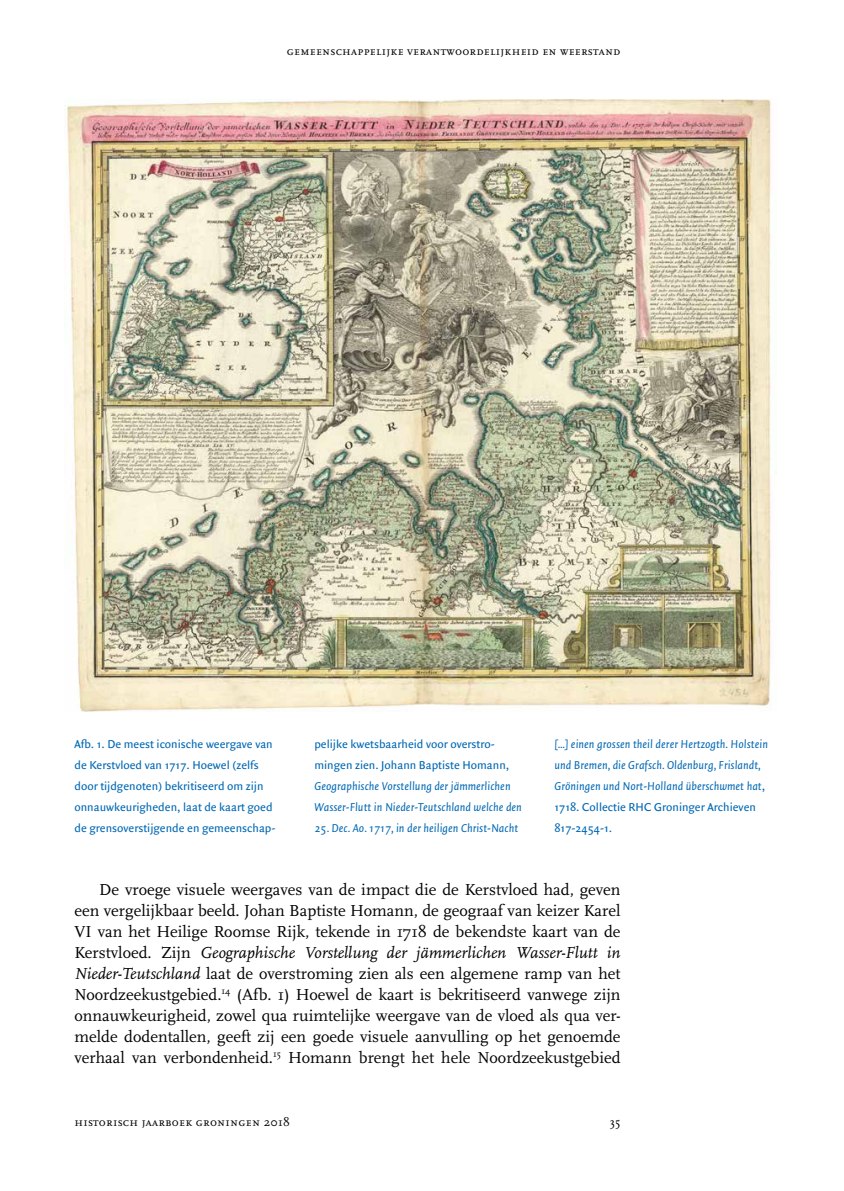
<style>
.page{position:relative;width:844px;height:1191px;background:#fff}
.page>*{position:absolute;margin:0;border:0;box-sizing:border-box;transform-origin:0 0}
.t1{font:16.62px/21px "Scala";color:#000;text-align:justify}
.t2{font:italic 12.25px/21px "Quadraat Sans";color:#0068b4}
.t3{font:12.25px/21px "Quadraat Sans";color:#0068b4}
.t4{font:12.25px "Scala Caps";letter-spacing:.02em;color:#000}
.s1{font-style:normal}
.s2{font-style:italic}
</style>
<div class="page">
<img style="left:65px;top:99px;width:706px;height:613px">
<p class="t4" style="left:287px;top:44px;width:335px">gemeenschappelijke verantwoordelijkheid en weerstand</p>
<p class="t3" style="left:74px;top:733px;width:202px">Afb. 1. De meest iconische weergave van de Kerstvloed van 1717. Hoewel (zelfs door tijdgenoten) bekritiseerd om zijn onnauwkeurigheden, laat de kaart goed de grensoverstijgende en gemeenschap-</p>
<p class="t3" style="left:314px;top:733px;width:196px">pelijke kwetsbaarheid voor overstro&shy;mingen zien. Johann Baptiste Homann,</p>
<p class="t2" style="left:314px;top:775px;width:209px">Geographische Vorstellung der jämmerlichen<br>Wasser-Flutt in Nieder-Teutschland welche den</p>
<p class="t2" style="left:314px;top:817px;width:205px">25. Dec. Ao. 1717, in der heiligen Christ-Nacht</p>
<p class="t2" style="left:554px;top:733px;width:215px">[...] einen grossen theil derer Hertzogth. Holstein und Bremen, die Grafsch. Oldenburg, Frislandt, Gröningen und Nort-Holland überschwmet hat<span class="s1">, 1718. Collectie RHC Groninger Archieven 817-2454-1.</span></p>
<p class="t1" style="left:74px;top:879px;width:547px;text-indent:25px">De vroege visuele weergaves van de impact die de Kerstvloed had, geven een vergelijkbaar beeld. Johan Baptiste Homann, de geograaf van keizer Karel VI van het Heilige Roomse Rijk, tekende in 1718 de bekendste kaart van de Kerstvloed. Zijn <span class="s2">Geographische Vorstellung der jämmerlichen Wasser-Flutt in Nieder-Teutschland</span> laat de overstroming zien als een algemene ramp van het Noordzeekustgebied.<sup>14</sup> (Afb. 1) Hoewel de kaart is bekritiseerd vanwege zijn onnauwkeurigheid, zowel qua ruimtelijke weergave van de vloed als qua ver&shy;melde dodentallen, geeft zij een goede visuele aanvulling op het genoemde verhaal van verbondenheid.<sup>15</sup> Homann brengt het hele Noordzeekustgebied</p>
<p class="t4" style="left:74px;top:1115px;width:217px">historisch jaarboek groningen 2018</p>
<p class="t4" style="left:609px;top:1115px;width:12px">35</p>
</div>
